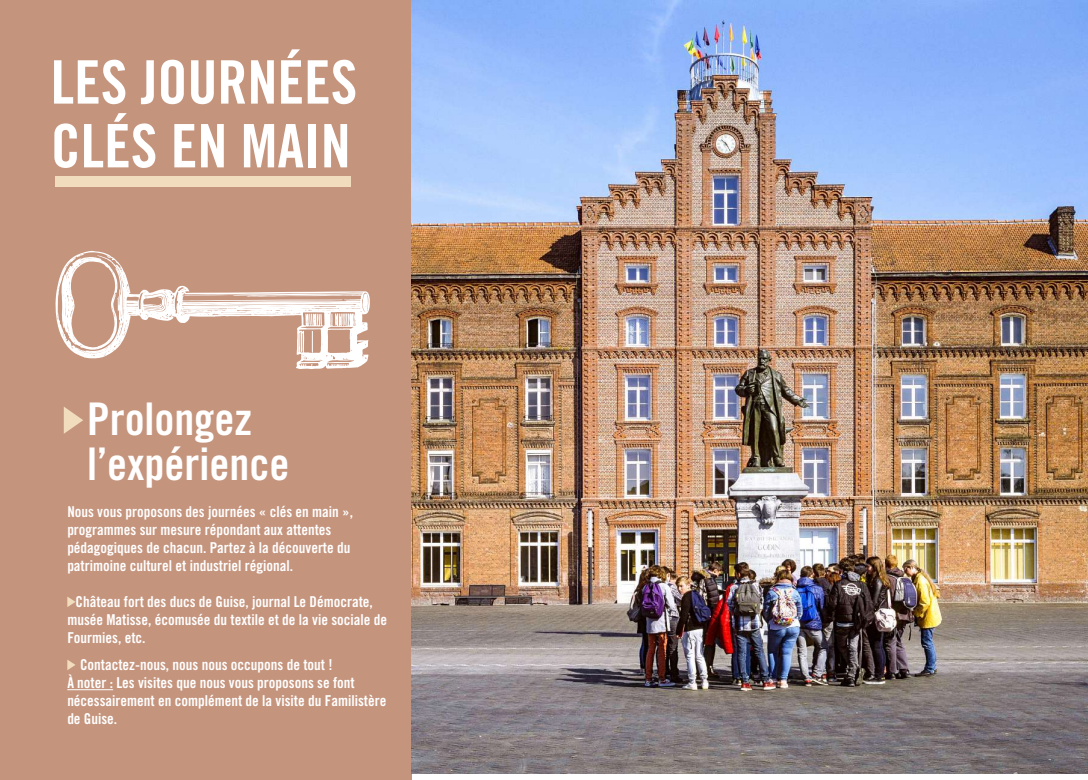
<style>
.page{position:relative;width:1088px;height:780px;background:#fff}
.page>*{position:absolute;margin:0;border:0;box-sizing:border-box;transform-origin:0 0}
.t1{font:60px/63.8px "Trade Gothic LT Std Bd Cn 20";color:#fff}
.t2{font:45px/45px "Trade Gothic LT Std Bd Cn 20";color:#fff}
.t3{font:15px/18px "Trade Gothic LT Std Bd Cn 20";color:#fff}
</style>
<div class="page">
<div style="left:0;top:0;width:411px;height:780px;background:#c5947d"></div>
<img style="left:411px;top:0;width:677px;height:773px">
<svg style="left:55px;top:251px;width:315px;height:118px"></svg>
<svg style="left:61px;top:257px;width:57px;height:93px"></svg>
<svg style="left:64px;top:407px;width:19px;height:27px"></svg>
<div style="left:55px;top:176px;width:295px;height:11px;background:#f1dcbd"></div>
<hr style="left:67px;top:689px;width:46px;height:1px;background:#fff">
<svg style="left:67px;top:596px;width:9px;height:11px"></svg>
<svg style="left:67px;top:660px;width:9px;height:10px"></svg>
<h1 class="t1" style="left:51px;top:50px;width:308px">LES JOURNÉES<br>CLÉS EN MAIN</h1>
<h2 class="t2" style="left:87px;top:396px;width:204px">Prolongez l’expérience</h2>
<p class="t3" style="left:67px;top:502px;width:287px">Nous vous proposons des journées « clés en main », programmes sur mesure répondant aux attentes pédagogiques de chacun. Partez à la découverte du patrimoine culturel et industriel régional.</p>
<p class="t3" style="left:67px;top:592px;width:321px;text-indent:8px">Château fort des ducs de Guise, journal Le Démocrate, musée Matisse, écomusée du textile et de la vie sociale de<br>Fourmies, etc.</p>
<p class="t3" style="left:67px;top:655px;width:320px;text-indent:13px">Contactez-nous, nous nous occupons de tout !<br>À noter : Les visites que nous vous proposons se font nécessairement en complément de la visite du Familistère de Guise.</p>
</div>
